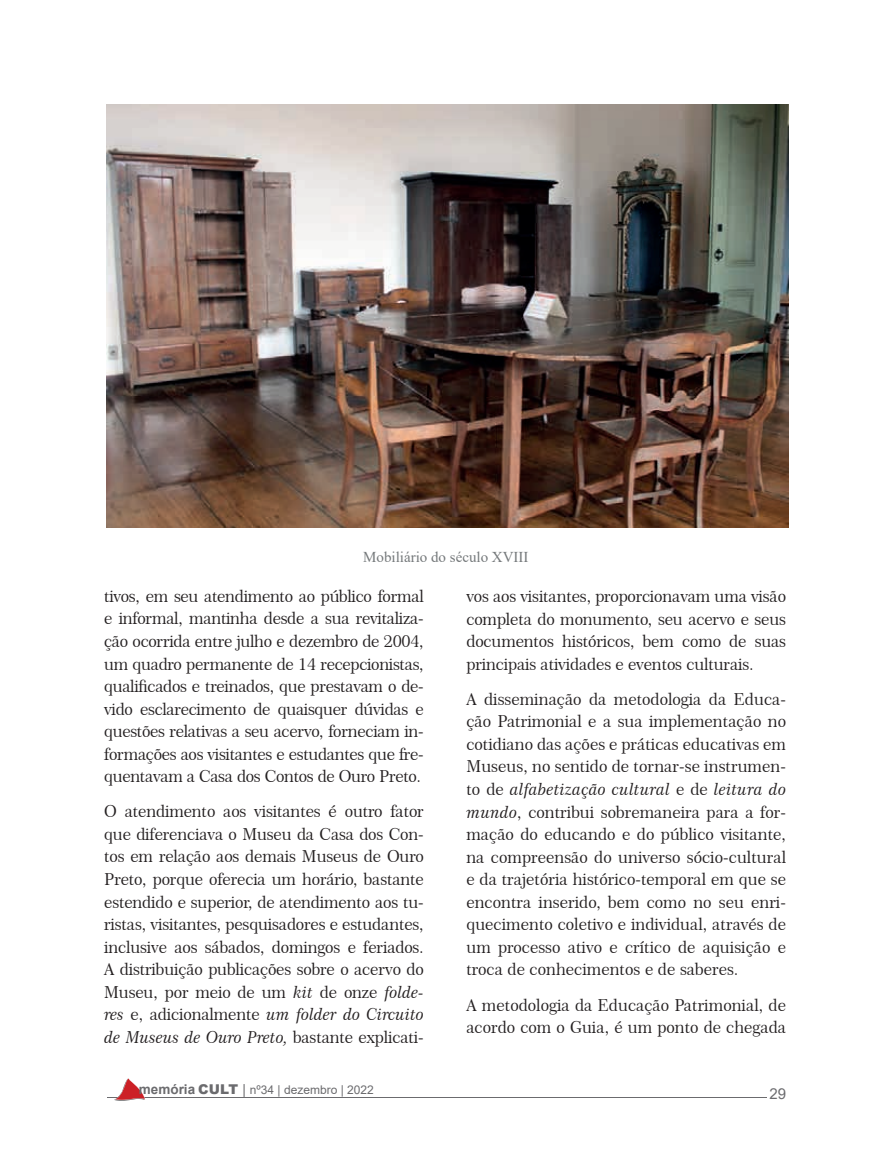
<style>
.page{position:relative;width:893px;height:1149px;background:#fff}
.page>*{position:absolute;margin:0;border:0;box-sizing:border-box;transform-origin:0 0}
.t1{font:16.5px/22.5px "Century 751 BT Roman No 2 B";color:#231f20;text-align:justify}
.t2{font:16.5px/22.5px "Century 751 BT No 2 Italic B";letter-spacing:-.01em;color:#231f20}
.t3{font:15px "Times New Roman";color:#75797b}
.t4{font:15px "Arial";color:#6b6b6e}
.t5{font:700 13.5px "Arial";color:#6b6b6e}
.t6{font:12px "Arial";color:#6b6b6e}
.s1{font-family:"Century 751 BT No 2 Italic B"}
.s2{font-family:"Century 751 BT Roman No 2 B"}
.s3{font-weight:900}
.s4{font-size:13.5px}
</style>
<div class="page">
<hr style="left:107px;top:1096px;width:660px;height:1px;background:#6b6b6e">
<svg style="left:115px;top:1078px;width:30px;height:22px"></svg>
<img style="left:106px;top:104px;width:682px;height:423px">
<p class="t3" style="left:363px;top:545px;width:167px">Mobiliário do século XVIII</p>
<p class="t1" style="left:104px;top:584px;width:321px">tivos, em seu atendimento ao público formal e informal, mantinha desde a sua revitaliza&shy;ção ocorrida entre julho e dezembro de 2004, um quadro permanente de 14 recepcionistas, qualificados e treinados, que prestavam o de&shy;vido esclarecimento de quaisquer dúvidas e questões relativas a seu acervo, forneciam in&shy;formações aos visitantes e estudantes que fre&shy;quentavam a Casa dos Contos de Ouro Preto.</p>
<p class="t1" style="left:104px;top:799px;width:321px">O atendimento aos visitantes é outro fator que diferenciava o Museu da Casa dos Con&shy;tos em relação aos demais Museus de Ouro Preto, porque oferecia um horário, bastante estendido e superior, de atendimento aos tu&shy;ristas, visitantes, pesquisadores e estudantes, inclusive aos sábados, domingos e feriados.<br>A distribuição publicações sobre o acervo do Museu, por meio de um <span class="s1">kit</span> de onze <span class="s1">folde-</span></p>
<p class="t2" style="left:104px;top:1002px;width:321px">res <span class="s2">e, adicionalmente</span> um folder do Circuito de Museus de Ouro Preto, <span class="s2">bastante explicati-</span></p>
<p class="t1" style="left:466px;top:584px;width:321px">vos aos visitantes, proporcionavam uma visão completa do monumento, seu acervo e seus documentos históricos, bem como de suas principais atividades e eventos culturais.</p>
<p class="t1" style="left:466px;top:687px;width:321px">A disseminação da metodologia da Educa&shy;ção Patrimonial e a sua implementação no cotidiano das ações e práticas educativas em Museus, no sentido de tornar-se instrumen-</p>
<p class="t2" style="left:466px;top:777px;width:321px"><span class="s2">to de</span> alfabetização cultural <span class="s2">e de</span> leitura do</p>
<p class="t1" style="left:466px;top:800px;width:321px"><span class="s1">mundo</span>, contribui sobremaneira para a for&shy;mação do educando e do público visitante, na compreensão do universo sócio-cultural e da trajetória histórico-temporal em que se encontra inserido, bem como no seu enri&shy;quecimento coletivo e individual, através de um processo ativo e crítico de aquisição e troca de conhecimentos e de saberes.</p>
<p class="t1" style="left:466px;top:992px;width:321px">A metodologia da Educação Patrimonial, de acordo com o Guia, é um ponto de chegada</p>
<p class="t5" style="left:139px;top:1078px;width:101px">memória <span class="s3">CULT</span></p>
<p class="t4" style="left:769px;top:1082px;width:18px">29</p>
<p class="t6" style="left:243px;top:1080px;width:133px"><span class="s4">|</span> nº34 | dezembro | 2022</p>
</div>
